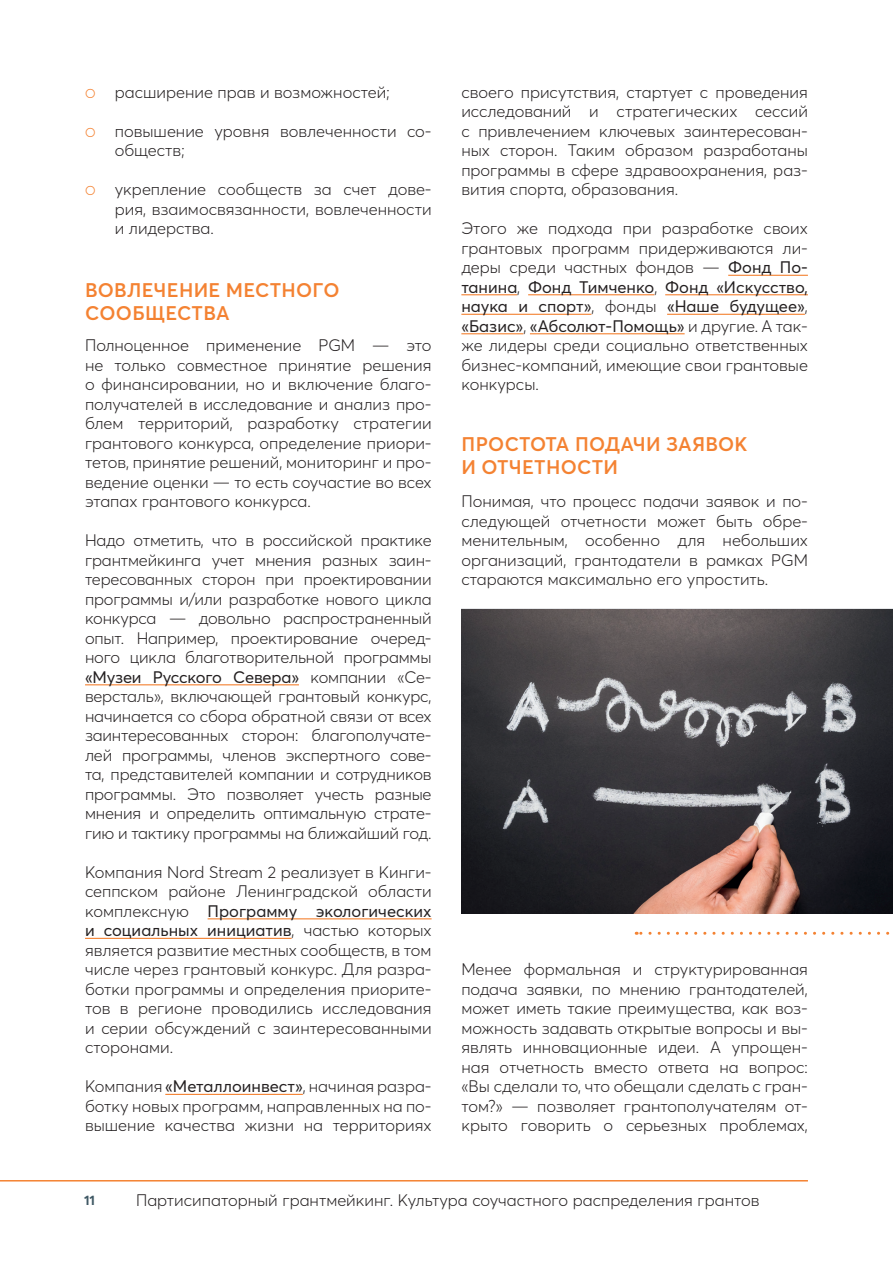
<style>
.page{position:relative;width:893px;height:1263px;background:#fff}
.page>*{position:absolute;margin:0;border:0;box-sizing:border-box;transform-origin:0 0}
.t1{font:600 19.5px/23.4px "Averta CY";letter-spacing:.015em;color:#f48232}
.text{font:300 16.5px/19.5px "Averta CY";color:#231f20;text-align:justify}
.t2{font:700 13.5px "Averta CY";color:#3f5864}
.s1{color:#f48232}
.s2{font-weight:400}
</style>
<div class="page">
<hr style="left:0;top:1180px;width:808px;height:1px;background:#f48232">
<hr style="left:728px;top:275px;width:80px;height:1px;background:#f48232">
<hr style="left:461px;top:294px;width:56px;height:1px;background:#f48232">
<hr style="left:528px;top:294px;width:126px;height:1px;background:#f48232">
<hr style="left:665px;top:294px;width:143px;height:1px;background:#f48232">
<hr style="left:461px;top:314px;width:130px;height:1px;background:#f48232">
<hr style="left:667px;top:314px;width:138px;height:1px;background:#f48232">
<hr style="left:461px;top:333px;width:62px;height:1px;background:#f48232">
<hr style="left:530px;top:333px;width:155px;height:1px;background:#f48232">
<img style="left:461px;top:609px;width:432px;height:305px">
<svg style="left:636px;top:932px;width:254px;height:3px"></svg>
<hr style="left:85px;top:684px;width:214px;height:1px;background:#f48232">
<hr style="left:208px;top:918px;width:224px;height:1px;background:#f48232">
<hr style="left:85px;top:938px;width:207px;height:1px;background:#f48232">
<hr style="left:165px;top:1094px;width:138px;height:1px;background:#f48232">
<p class="text" style="left:85px;top:81px;width:306px"><span class="s1">○</span> расширение прав и возможностей;</p>
<p class="text" style="left:115px;top:120px;width:316px;text-indent:-30px"><span class="s1">○</span> повышение уровня вовлеченности со&shy;обществ;</p>
<p class="text" style="left:115px;top:179px;width:318px;text-indent:-30px"><span class="s1">○</span> укрепление сообществ за счет дове&shy;рия, взаимосвязанности, вовлеченности и лидерства.</p>
<h2 class="t1" style="left:85px;top:277px;width:256px">ВОВЛЕЧЕНИЕ МЕСТНОГО<br>СООБЩЕСТВА</h2>
<p class="text" style="left:85px;top:335px;width:348px">Полноценное применение PGM — это не только совместное принятие решения о финансировании, но и включение благо&shy;получателей в исследование и анализ про&shy;блем территорий, разработку стратегии грантового конкурса, определение приори&shy;тетов, принятие решений, мониторинг и про&shy;ведение оценки — то есть соучастие во всех этапах грантового конкурса.</p>
<p class="text" style="left:85px;top:530px;width:348px">Надо отметить, что в российской практике грантмейкинга учет мнения разных заин&shy;тересованных сторон при проектировании программы и/или разработке нового цикла конкурса — довольно распространенный опыт. Например, проектирование очеред&shy;ного цикла благотворительной программы <span class="s2">«Музеи Русского Севера»</span> компании «Се&shy;версталь», включающей грантовый конкурс, начинается со сбора обратной связи от всех заинтересованных сторон: благополучате&shy;лей программы, членов экспертного сове&shy;та, представителей компании и сотрудников программы. Это позволяет учесть разные мнения и определить оптимальную страте&shy;гию и тактику программы на ближайший год.</p>
<p class="text" style="left:85px;top:861px;width:348px">Компания Nord Stream 2 реализует в Кинги&shy;сеппском районе Ленинградской области комплексную <span class="s2">Программу экологических и социальных инициатив</span>, частью которых является развитие местных сообществ, в том числе через грантовый конкурс. Для разра&shy;ботки программы и определения приорите&shy;тов в регионе проводились исследования и серии обсуждений с заинтересованными сторонами.</p>
<p class="text" style="left:85px;top:1076px;width:348px">Компания <span class="s2">«Металлоинвест»</span>, начиная разра&shy;ботку новых программ, направленных на по&shy;вышение качества жизни на территориях</p>
<p class="text" style="left:461px;top:81px;width:348px">своего присутствия, стартует с проведения исследований и стратегических сессий с привлечением ключевых заинтересован&shy;ных сторон. Таким образом разработаны программы в сфере здравоохранения, раз&shy;вития спорта, образования.</p>
<p class="text" style="left:461px;top:218px;width:348px">Этого же подхода при разработке своих грантовых программ придерживаются ли&shy;деры среди частных фондов — <span class="s2">Фонд По&shy;танина</span>, <span class="s2">Фонд Тимченко</span>, <span class="s2">Фонд «Искусство, наука и спорт»</span>, фонды <span class="s2">«Наше будущее»</span>, <span class="s2">«Базис»</span>, <span class="s2">«Абсолют-Помощь»</span> и другие. А так&shy;же лидеры среди социально ответственных бизнес-компаний, имеющие свои грантовые конкурсы.</p>
<h2 class="t1" style="left:461px;top:432px;width:288px">ПРОСТОТА ПОДАЧИ ЗАЯВОК<br>И ОТЧЕТНОСТИ</h2>
<p class="text" style="left:461px;top:491px;width:348px">Понимая, что процесс подачи заявок и по&shy;следующей отчетности может быть обре&shy;менительным, особенно для небольших организаций, грантодатели в рамках PGM стараются максимально его упростить.</p>
<p class="text" style="left:461px;top:959px;width:348px">Менее формальная и структурированная подача заявки, по мнению грантодателей, может иметь такие преимущества, как воз&shy;можность задавать открытые вопросы и вы&shy;являть инновационные идеи. А упрощен&shy;ная отчетность вместо ответа на вопрос: «Вы сделали то, что обещали сделать с гран&shy;том?» — позволяет грантополучателям от&shy;крыто говорить о серьезных проблемах,</p>
<p class="t2" style="left:84px;top:1190px;width:13px">11</p>
<p class="text" style="left:136px;top:1189px;width:625px">Партисипаторный грантмейкинг. Культура соучастного распределения грантов</p>
</div>
